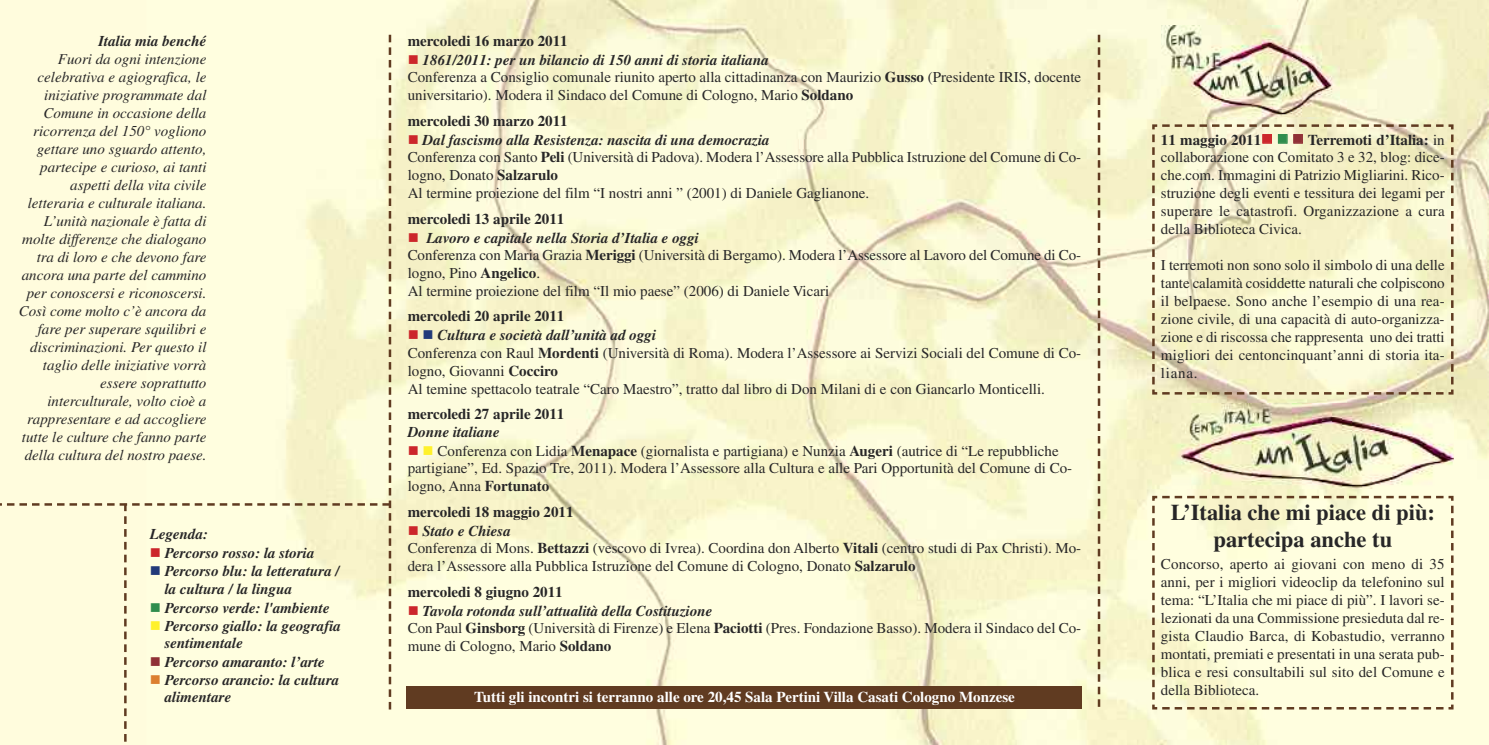
<style>
.page{position:relative;width:1489px;height:745px;background:#fff}
.page>*{position:absolute;margin:0;border:0;box-sizing:border-box;transform-origin:0 0}
.t1{font:700 22.5px/27px "Times";color:#272627;text-align:center}
.t2{font:15px/18px "Times";color:#272627}
.t3{font:italic 15px/18px "Times";color:#272627;text-align:right}
.t4{font:italic 700 15px/17.6px "Times";color:#272627}
.t5{font:700 15px "Times";color:#272627}
.t6{font:700 15px "Times";color:#fff}
.s1{font-weight:700;font-style:italic}
.s2{font-weight:700}
</style>
<div class="page">
<img style="left:146px;top:0;width:1342px;height:744px">
<div style="left:406px;top:686px;width:675px;height:22px;background:#603b21"></div>
<svg style="left:1097px;top:35px;width:3px;height:671px;background:#b3a181"></svg>
<img style="left:1161px;top:26px;width:178px;height:91px">
<svg style="left:1150px;top:494px;width:304px;height:216px;background:#fbf9d9"></svg>
<img style="left:1152px;top:403px;width:301px;height:85px">
<svg style="left:0;top:35px;width:391px;height:709px;background:#fdfbdb"></svg>
<svg style="left:409px;top:55px;width:8px;height:9px"></svg>
<svg style="left:409px;top:135px;width:8px;height:9px"></svg>
<svg style="left:409px;top:233px;width:8px;height:8px"></svg>
<svg style="left:409px;top:330px;width:8px;height:9px"></svg>
<svg style="left:424px;top:330px;width:8px;height:9px"></svg>
<svg style="left:409px;top:446px;width:8px;height:9px"></svg>
<svg style="left:424px;top:446px;width:8px;height:9px"></svg>
<svg style="left:409px;top:526px;width:8px;height:8px"></svg>
<svg style="left:409px;top:605px;width:8px;height:9px"></svg>
<svg style="left:1150px;top:123px;width:304px;height:272px;background:#f2eec9"></svg>
<p class="t4" style="left:98px;top:33px;width:110px">Italia mia benché</p>
<p class="t3" style="left:19px;top:51px;width:189px">Fuori da ogni intenzione celebrativa e agiografica, le iniziative programmate dal<br>Comune in occasione della ricorrenza del 150° vogliono gettare uno sguardo attento, partecipe e curioso, ai tanti aspetti della vita civile letteraria e culturale italiana.<br>L’unità nazionale è fatta di molte differenze che dialogano tra di loro e che devono fare ancora una parte del cammino per conoscersi e riconoscersi.<br>Così come molto c’è ancora da fare per superare squilibri e discriminazioni. Per questo il taglio delle iniziative vorrà essere soprattutto interculturale, volto cioè a rappresentare e ad accogliere tutte le culture che fanno parte della cultura del nostro paese.</p>
<p class="t4" style="left:165px;top:526px;width:176px;line-height:18.1px;text-indent:-15px">Legenda:<br>Percorso rosso: la storia<br>Percorso blu: la letteratura / la cultura / la lingua</p>
<p class="t4" style="left:165px;top:599px;width:178px">Percorso verde: l'ambiente<br>Percorso giallo: la geografia sentimentale</p>
<p class="t4" style="left:165px;top:654px;width:176px">Percorso amaranto: l’arte<br>Percorso arancio: la cultura alimentare</p>
<p class="t5" style="left:407px;top:36px;width:162px">mercoledi 16 marzo 2011</p>
<p class="t2" style="left:407px;top:53px;width:675px;line-height:17.5px;text-indent:15px"><span class="s1">1861/2011: per un bilancio di 150 anni di storia italiana<br></span>Conferenza a Consiglio comunale riunito aperto alla cittadinanza con Maurizio <span class="s2">Gusso</span> (Presidente IRIS, docente universitario). Modera il Sindaco del Comune di Cologno, Mario <span class="s2">Soldano</span></p>
<p class="t5" style="left:407px;top:115px;width:162px">mercoledi 30 marzo 2011</p>
<p class="t2" style="left:407px;top:132px;width:675px;text-indent:15px"><span class="s1">Dal fascismo alla Resistenza: nascita di una democrazia<br></span>Conferenza con Santo <span class="s2">Peli</span> (Università di Padova). Modera l’Assessore alla Pubblica Istruzione del Comune di Co&shy;logno, Donato <span class="s2">Salzarulo<br></span>Al termine proiezione del film “I nostri anni ” (2001) di Daniele Gaglianone.</p>
<p class="t5" style="left:407px;top:213px;width:158px">mercoledi 13 aprile 2011</p>
<p class="t2" style="left:407px;top:230px;width:675px;text-indent:19px"><span class="s1">Lavoro e capitale nella Storia d’Italia e oggi<br></span>Conferenza con Maria Grazia <span class="s2">Meriggi</span> (Università di Bergamo). Modera l’Assessore al Lavoro del Comune di Co&shy;logno, Pino <span class="s2">Angelico</span>.<br>Al termine proiezione del film “Il mio paese” (2006) di Daniele Vicari</p>
<p class="t5" style="left:407px;top:311px;width:158px">mercoledi 20 aprile 2011</p>
<p class="t2" style="left:407px;top:328px;width:675px;text-indent:30px"><span class="s1">Cultura e società dall’unità ad oggi<br></span>Conferenza con Raul <span class="s2">Mordenti</span> (Università di Roma). Modera l’Assessore ai Servizi Sociali del Comune di Co&shy;logno, Giovanni <span class="s2">Cocciro<br></span>Al temine spettacolo teatrale “Caro Maestro”, tratto dal libro di Don Milani di e con Giancarlo Monticelli.</p>
<p class="t5" style="left:407px;top:408px;width:158px">mercoledi 27 aprile 2011</p>
<p class="t2" style="left:437px;top:424px;width:622px;line-height:19.1px;text-indent:-30px"><span class="s1">Donne italiane<br></span>Conferenza con Lidia <span class="s2">Menapace</span> (giornalista e partigiana) e Nunzia <span class="s2">Augeri</span> (autrice di “Le repubbliche</p>
<p class="t2" style="left:407px;top:460px;width:666px">partigiane”, Ed. Spazio Tre, 2011). Modera l’Assessore alla Cultura e alle Pari Opportunità del Comune di Co&shy;logno, Anna <span class="s2">Fortunato</span></p>
<p class="t5" style="left:407px;top:506px;width:167px">mercoledi 18 maggio 2011</p>
<p class="t2" style="left:407px;top:523px;width:675px;line-height:17.5px;text-indent:15px"><span class="s1">Stato e Chiesa<br></span>Conferenza di Mons. <span class="s2">Bettazzi</span> (vescovo di Ivrea). Coordina don Alberto <span class="s2">Vitali</span> (centro studi di Pax Christi). Mo&shy;dera l’Assessore alla Pubblica Istruzione del Comune di Cologno, Donato <span class="s2">Salzarulo</span></p>
<p class="t5" style="left:407px;top:586px;width:157px">mercoledi 8 giugno 2011</p>
<p class="t2" style="left:407px;top:603px;width:675px;line-height:17.5px;text-indent:15px"><span class="s1">Tavola rotonda sull’attualità della Costituzione<br></span>Con Paul <span class="s2">Ginsborg</span> (Università di Firenze) e Elena <span class="s2">Paciotti</span> (Pres. Fondazione Basso). Modera il Sindaco del Co&shy;mune di Cologno, Mario <span class="s2">Soldano</span></p>
<p class="t6" style="left:474px;top:691px;width:542px">Tutti gli incontri si terranno alle ore 20,45 Sala Pertini Villa Casati Cologno Monzese</p>
<p class="t2" style="left:1160px;top:132px;width:285px;text-align:justify;text-indent:147px"><span class="s2">Terremoti d’Italia:</span> in collaborazione con Comitato 3 e 32, blog: dice&shy;che.com. Immagini di Patrizio Migliarini. Rico&shy;struzione degli eventi e tessitura dei legami per superare le catastrofi. Organizzazione a cura della Biblioteca Civica.</p>
<p class="t2" style="left:1160px;top:257px;width:285px;text-align:justify">I terremoti non sono solo il simbolo di una delle tante calamità cosiddette naturali che colpiscono il belpaese. Sono anche l’esempio di una rea&shy;zione civile, di una capacità di auto-organizza&shy;zione e di riscossa che rappresenta uno dei tratti migliori dei centoncinquant’anni di storia ita&shy;liana.</p>
<p class="t5" style="left:1160px;top:134px;width:102px">11 maggio 2011</p>
<h1 class="t1" style="left:1170px;top:501px;width:266px">L’Italia che mi piace di più: partecipa anche tu</h1>
<p class="t2" style="left:1160px;top:556px;width:285px;text-align:justify">Concorso, aperto ai giovani con meno di 35 anni, per i migliori videoclip da telefonino sul tema: “L’Italia che mi piace di più”. I lavori se&shy;lezionati da una Commissione presieduta dal re&shy;gista Claudio Barca, di Kobastudio, verranno montati, premiati e presentati in una serata pub&shy;blica e resi consultabili sul sito del Comune e della Biblioteca.</p>
</div>
